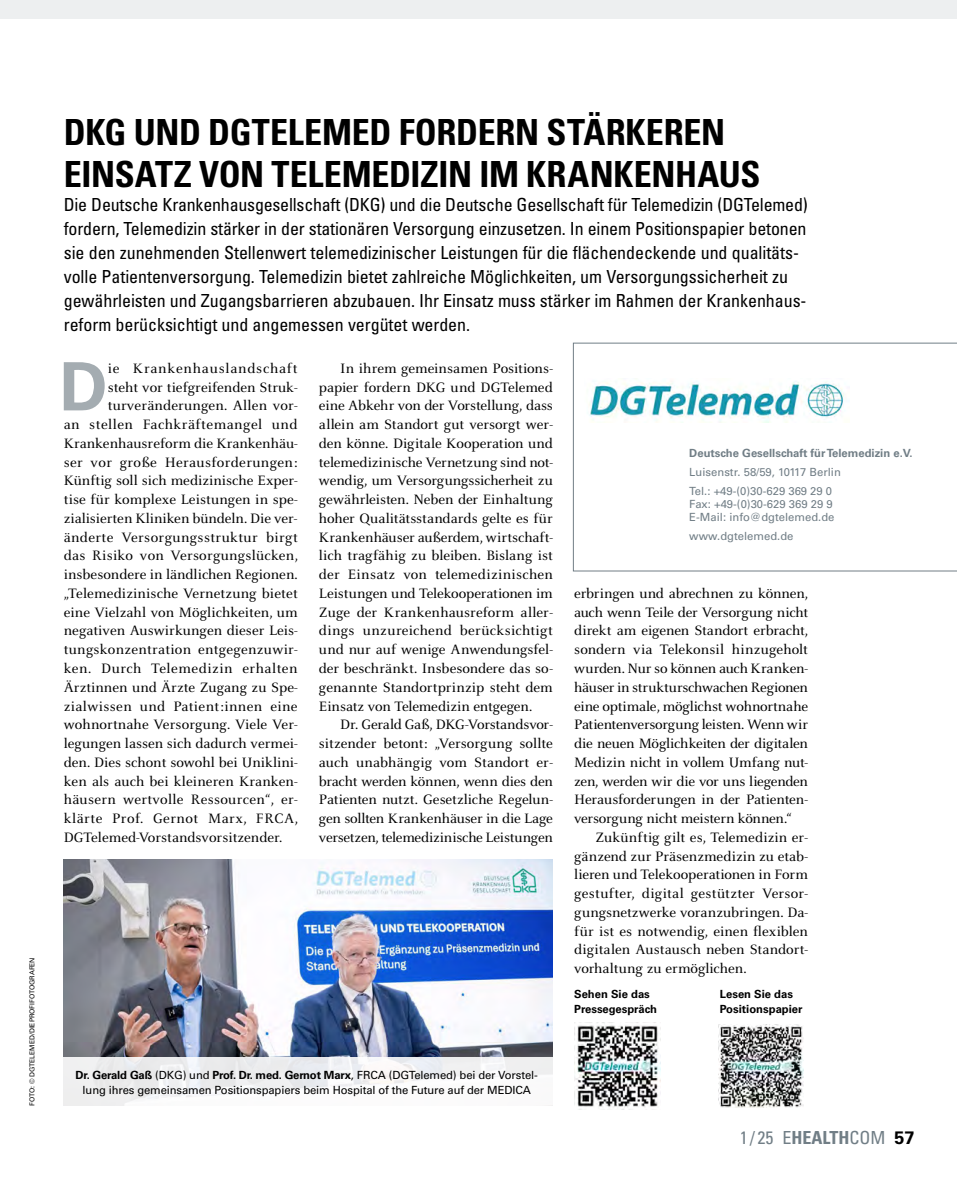
<style>
.page{position:relative;width:957px;height:1191px;background:#fff}
.page>*{position:absolute;margin:0;border:0;box-sizing:border-box;transform-origin:0 0}
.t1{font:700 66.9px "Univers LT Std";color:#a4acb1}
.t2{font:700 condensed 36px/42px "Univers LT Std";letter-spacing:-.005em;color:#000}
.t3{font:condensed 18px/24px "Univers LT Std";letter-spacing:-.005em;color:#000}
.t4{font:condensed 18px "Univers LT Std";color:#717e86}
.t5{font:15px/18.8px "Celeste OT";color:#000;text-align:justify}
.t6{font:15px "Celeste OT";letter-spacing:.025em;color:#000}
.t7{font:15px "Celeste OT";letter-spacing:.02em;color:#000}
.t8{font:15px "Celeste OT";letter-spacing:.035em;color:#000}
.t9{font:15px "Celeste OT";letter-spacing:.03em;color:#000}
.t10{font:15px "Celeste OT";letter-spacing:.055em;color:#000}
.t11{font:11.25px/15px "Univers LT Std";letter-spacing:-.01em;color:#000;text-align:center}
.t12{font:11.25px/19.2px "Univers LT Std";color:#717e86}
.t13{font:700 11.25px/15px "Univers LT Std";color:#000}
.t14{font:700 11.25px "Univers LT Std";color:#717e86}
.t15{font:6.75px "Univers LT Std";color:#000}
.s1{font-weight:700}
.s2{font-weight:700;font-stretch:normal;color:#000}
</style>
<div class="page">
<div style="left:0;top:0;width:957px;height:19px;background:#edeff0"></div>
<img style="left:64px;top:859px;width:489px;height:198px">
<svg style="left:573px;top:343px;width:384px;height:228px"></svg>
<img style="left:584px;top:378px;width:265px;height:44px">
<img style="left:574px;top:1023px;width:87px;height:86px">
<img style="left:718px;top:1024px;width:85px;height:83px">
<div style="left:60px;top:1057px;width:494px;height:50px;background:#f2f2f5"></div>
<p class="t15" style="left:28px;top:1105px;width:150px;rotate:-90deg">FOTO: © DGTELEMED/DIEPROFIFOTOGRAFEN</p>
<h2 class="t2" style="left:64px;top:111px;width:698px">DKG UND DGTELEMED FORDERN STÄRKEREN<br>EINSATZ VON TELEMEDIZIN IM KRANKENHAUS</h2>
<p class="t3" style="left:64px;top:192px;width:745px">Die Deutsche Krankenhausgesellschaft (DKG) und die Deutsche Gesellschaft für Telemedizin (DGTelemed) fordern, Telemedizin stärker in der stationären Versorgung einzusetzen. In einem Positionspapier betonen sie den zunehmenden Stellenwert telemedizinischer Leistungen für die flächendeckende und qualitäts&shy;volle Patientenversorgung. Telemedizin bietet zahlreiche Möglichkeiten, um Versorgungssicherheit zu gewährleisten und Zugangsbarrieren abzubauen. Ihr Einsatz muss stärker im Rahmen der Krankenhaus&shy;reform berücksichtigt und angemessen vergütet werden.</p>
<h1 class="t1" style="left:59px;top:347px;width:50px">D</h1>
<p class="t10" style="left:108px;top:359px;width:191px">ie Krankenhauslandschaft</p>
<p class="t5" style="left:108px;top:377px;width:191px">steht vor tiefgreifenden Struk-</p>
<p class="t5" style="left:108px;top:396px;width:191px">turveränderungen. Allen vor-</p>
<p class="t9" style="left:64px;top:416px;width:235px">an stellen Fachkräftemangel und</p>
<p class="t5" style="left:64px;top:434px;width:235px">Krankenhausreform die Krankenhäu-</p>
<p class="t7" style="left:64px;top:453px;width:235px">ser vor große Herausforderungen:</p>
<p class="t5" style="left:64px;top:471px;width:235px">Künftig soll sich medizinische Exper-</p>
<p class="t5" style="left:64px;top:490px;width:235px">tise für komplexe Leistungen in spe-</p>
<p class="t5" style="left:64px;top:509px;width:235px">zialisierten Kliniken bündeln. Die ver-</p>
<p class="t6" style="left:64px;top:528px;width:235px">änderte Versorgungsstruktur birgt</p>
<p class="t5" style="left:64px;top:546px;width:236px">das Risiko von Versorgungslücken,</p>
<p class="t5" style="left:64px;top:565px;width:235px">insbesondere in ländlichen Regionen.</p>
<p class="t5" style="left:64px;top:584px;width:235px">„Telemedizinische Vernetzung bietet</p>
<p class="t5" style="left:64px;top:602px;width:235px">eine Vielzahl von Möglichkeiten, um</p>
<p class="t5" style="left:64px;top:621px;width:235px">negativen Auswirkungen dieser Leis-</p>
<p class="t5" style="left:64px;top:640px;width:235px">tungskonzentration entgegenzuwir-</p>
<p class="t8" style="left:64px;top:659px;width:235px">ken. Durch Telemedizin erhalten</p>
<p class="t5" style="left:64px;top:677px;width:235px">Ärztinnen und Ärzte Zugang zu Spe-</p>
<p class="t6" style="left:64px;top:697px;width:235px">zialwissen und Patient:innen eine</p>
<p class="t5" style="left:64px;top:715px;width:235px">wohnortnahe Versorgung. Viele Ver-</p>
<p class="t5" style="left:64px;top:734px;width:235px">legungen lassen sich dadurch vermei-</p>
<p class="t5" style="left:64px;top:752px;width:235px">den. Dies schont sowohl bei Uniklini-</p>
<p class="t5" style="left:64px;top:771px;width:235px">ken als auch bei kleineren Kranken-</p>
<p class="t7" style="left:64px;top:791px;width:235px">häusern wertvolle Ressourcen“, er-</p>
<p class="t8" style="left:64px;top:809px;width:236px">klärte Prof. Gernot Marx, FRCA,</p>
<p class="t5" style="left:64px;top:827px;width:220px">DGTelemed-Vorstandsvorsitzender.</p>
<p class="t5" style="left:319px;top:359px;width:235px;text-indent:21px">In ihrem gemeinsamen Positions&shy;papier fordern DKG und DGTelemed eine Abkehr von der Vorstellung, dass allein am Standort gut versorgt wer&shy;den könne. Digitale Kooperation und telemedizinische Vernetzung sind not&shy;wendig, um Versorgungssicherheit zu gewährleisten. Neben der Einhaltung hoher Qualitätsstandards gelte es für Krankenhäuser außerdem, wirtschaft&shy;lich tragfähig zu bleiben. Bislang ist der Einsatz von telemedizinischen Leistungen und Telekooperationen im Zuge der Krankenhausreform aller&shy;dings unzureichend berücksichtigt und nur auf wenige Anwendungsfel&shy;der beschränkt. Insbesondere das so&shy;genannte Standortprinzip steht dem Einsatz von Telemedizin entgegen.</p>
<p class="t5" style="left:319px;top:715px;width:235px;text-indent:21px">Dr. Gerald Gaß, DKG-Vorstandsvor&shy;sitzender betont: „Versorgung sollte auch unabhängig vom Standort er&shy;bracht werden können, wenn dies den Patienten nutzt. Gesetzliche Regelun&shy;gen sollten Krankenhäuser in die Lage versetzen, telemedizinische Leistungen</p>
<p class="t14" style="left:689px;top:446px;width:225px">Deutsche Gesellschaft für Telemedizin e.V.</p>
<p class="t12" style="left:689px;top:462px;width:153px">Luisenstr. 58/59, 10117 Berlin<br>Tel.: +49-(0)30-629 369 29 0</p>
<p class="t12" style="left:689px;top:497px;width:147px;line-height:12.8px">Fax: +49-(0)30-629 369 29 9<br>E-Mail: info@dgtelemed.de</p>
<p class="t12" style="left:689px;top:526px;width:106px">www.dgtelemed.de</p>
<p class="t5" style="left:574px;top:584px;width:235px">erbringen und abrechnen zu können, auch wenn Teile der Versorgung nicht direkt am eigenen Standort erbracht, sondern via Telekonsil hinzugeholt wurden. Nur so können auch Kranken&shy;häuser in strukturschwachen Regionen eine optimale, möglichst wohnortnahe Patientenversorgung leisten. Wenn wir die neuen Möglichkeiten der digitalen Medizin nicht in vollem Umfang nut&shy;zen, werden wir die vor uns liegenden Herausforderungen in der Patienten&shy;versorgung nicht meistern können.“</p>
<p class="t5" style="left:574px;top:827px;width:235px;text-indent:21px">Zukünftig gilt es, Telemedizin er&shy;gänzend zur Präsenzmedizin zu etab&shy;lieren und Telekooperationen in Form gestufter, digital gestützter Versor&shy;gungsnetzwerke voranzubringen. Da&shy;für ist es notwendig, einen flexiblen digitalen Austausch neben Standort&shy;vorhaltung zu ermöglichen.</p>
<p class="t13" style="left:574px;top:986px;width:84px">Sehen Sie das<br>Pressegespräch</p>
<p class="t13" style="left:720px;top:986px;width:84px">Lesen Sie das<br>Positionspapier</p>
<p class="t11" style="left:76px;top:1067px;width:464px"><span class="s1">Dr. Gerald Gaß</span> (DKG) und <span class="s1">Prof. Dr. med. Gernot Marx</span>, FRCA (DGTelemed) bei der Vorstel&shy;lung ihres gemeinsamen Positionspapiers beim Hospital of the Future auf der MEDICA</p>
<p class="t4" style="left:740px;top:1126px;width:176px">1 / 25 E<span class="s1">HEALTH</span>COM <span class="s2">57</span></p>
</div>
